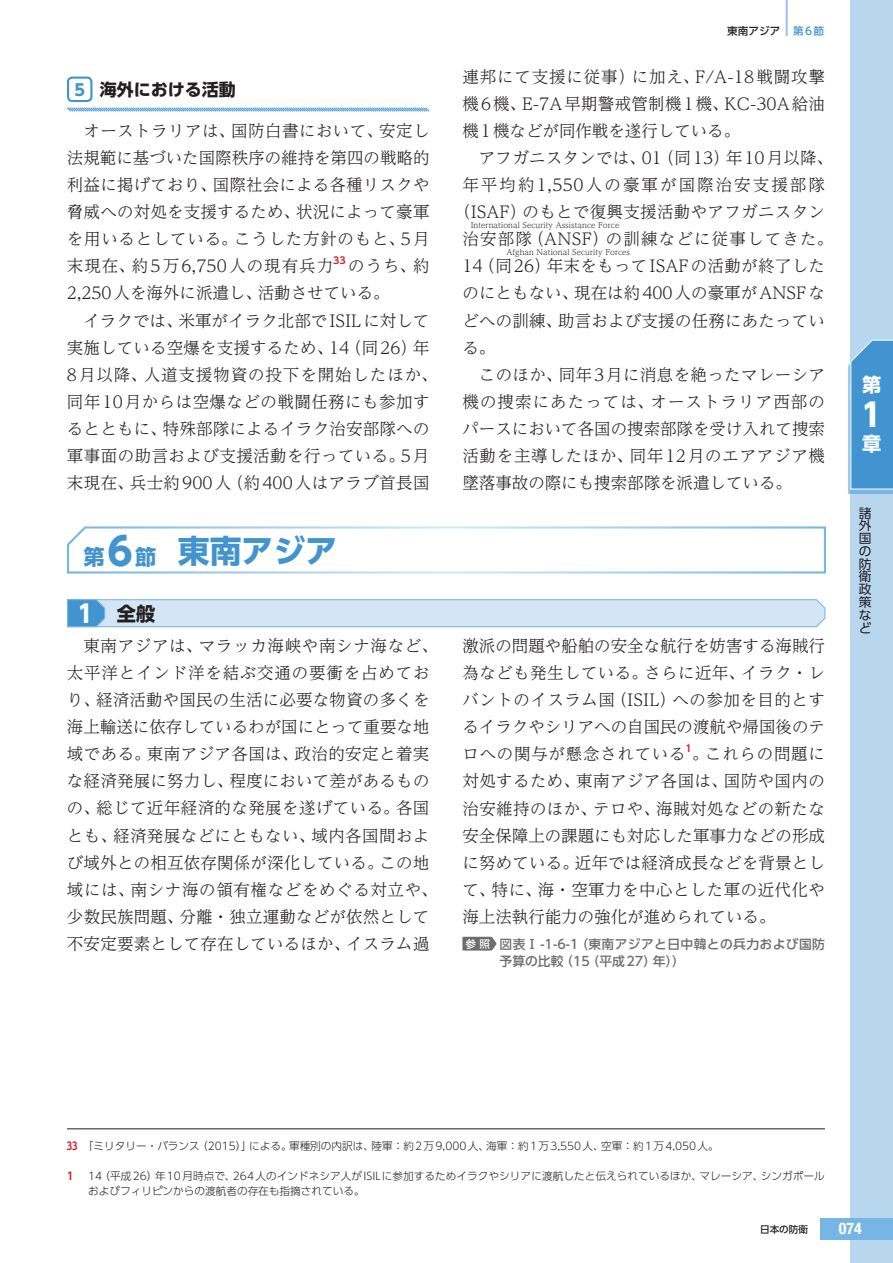
<style>
.page{position:relative;width:893px;height:1263px;background:#fff}
.page>*{position:absolute;margin:0;border:0;box-sizing:border-box;transform-origin:0 0}
.t1{font:700 31.95px "UD Shin Go Pro";color:#4194d0}
.t2{font:700 31.95px "UD Shin Go Pro";color:#fff}
.t3{font:700 19.2px "UD Shin Go Pro";color:#231f20}
.t4{font:700 19.2px "UD Shin Go Pro";color:#fff}
.t5{font:700 16.95px "UD Shin Go Pro";color:#231f20}
.t6{font:300 16.5px/27.2px "UD Reimin Pro";letter-spacing:.02em;color:#231f20;text-align:justify}
.t7{font:300 16.5px/27.2px "UD Reimin Pro";color:#231f20}
.t8{font:300 16.5px "UD Reimin Pro";letter-spacing:.075em;color:#231f20}
.t9{font:300 16.5px "UD Reimin Pro";letter-spacing:.125em;color:#231f20}
.t10{font:700 condensed 15.9px "Helvetica Neue LT Std";color:#fff}
.t11{font:500 12.75px/17px "UD Shin Go Pro";letter-spacing:.03em;color:#6c6d70}
.t12{font:12.75px/12.8px "UD Shin Go Pro";color:#231f20;text-align:justify}
.t13{font:300 10.65px/14.9px "UD Shin Go Pro";letter-spacing:.005em;color:#231f20}
.t14{font:500 10.65px "UD Shin Go Pro";color:#231f20}
.t15{font:500 10.65px "UD Shin Go Pro";color:#fff}
.t16{font:700 10.65px "UD Shin Go Pro De";color:#d1232a}
.t17{font:500 9.6px "UD Shin Go Pro";color:#231f20}
.t18{font:700 9.6px "UD Shin Go Pro De";color:#d1232a}
.t19{font:300 7.65px "UD Reimin Pro";letter-spacing:.005em;color:#231f20}
.s1{font-size:15.9px;color:#4194d0}
.s2{color:#4194d0}
.s3{font-size:21.3px}
.s4{font-size:38.25px}
.s5{font-size:24.45px;color:#fff}
.s6{font-family:"UD Shin Go Pro De";font-weight:700;color:#d1232a}
</style>
<div class="page">
<svg style="left:67px;top:107px;width:363px;height:5px"></svg>
<svg style="left:67px;top:599px;width:759px;height:29px"></svg>
<div style="left:67px;top:77px;width:25px;height:25px;border:2px solid #4194d0;border-radius:4px"></div>
<svg style="left:67px;top:526px;width:759px;height:48px"></svg>
<svg style="left:462px;top:937px;width:35px;height:13px"></svg>
<hr style="left:67px;top:1128px;width:758px;height:1px;background:#231f20">
<div style="left:850px;top:0;width:43px;height:1263px;background:#b9d6ef"></div>
<div style="left:848px;top:344px;width:45px;height:150px;background:#4194d0;opacity:.5"></div>
<svg style="left:850px;top:339px;width:43px;height:151px"></svg>
<div style="left:821px;top:1218px;width:72px;height:21px;background:#77b6e4"></div>
<hr style="left:786px;top:0;width:2px;height:36px;background:#a1c1e5">
<p class="t5" style="left:74px;top:76px;width:163px"><span class="s1">5</span> 海外における活動</p>
<p class="t6" style="left:67px;top:116px;width:364px;text-indent:16px">オーストラリアは、国防白書において、安定し法規範に基づいた国際秩序の維持を第四の戦略的利益に掲げており、国際社会による各種リスクや脅威への対処を支援するため、状況によって豪軍を用いるとしている。こうした方針のもと、5月末現在、約5万6,750人の現有兵力</p>
<p class="t18" style="left:333px;top:253px;width:14px">33</p>
<p class="t7" style="left:67px;top:252px;width:364px;text-indent:281px">のうち、約<br>2,250人を海外に派遣し、活動させている。</p>
<p class="t6" style="left:67px;top:306px;width:372px;text-align:center">イラクでは、米軍がイラク北部でISILに対して<br>実施している空爆を支援するため、14（同26）年<br>8月以降、人道支援物資の投下を開始したほか、同年10月からは空爆などの戦闘任務にも参加するとともに、特殊部隊によるイラク治安部隊への軍事面の助言および支援活動を行っている。5月末現在、兵士約900人（約400人はアラブ首長国</p>
<p class="t14" style="left:727px;top:22px;width:98px">東南アジア <span class="s2">第6節</span></p>
<p class="t6" style="left:462px;top:62px;width:364px">連邦にて支援に従事）に加え、F/A-18戦闘攻撃機6機、E-7A早期警戒管制機1機、KC-30A給油機1機などが同作戦を遂行している。</p>
<p class="t6" style="left:479px;top:143px;width:356px">アフガニスタンでは、01（同13）年10月以降、</p>
<p class="t9" style="left:462px;top:171px;width:364px">年平均約1,550人の豪軍が国際治安支援部隊</p>
<p class="t6" style="left:454px;top:198px;width:372px">（ISAF）のもとで復興支援活動やアフガニスタン</p>
<p class="t19" style="left:471px;top:219px;width:150px">International Security Assistance Force</p>
<p class="t8" style="left:462px;top:226px;width:372px">治安部隊（ANSF）の訓練などに従事してきた。</p>
<p class="t19" style="left:506px;top:246px;width:125px">Afghan National Security Forces</p>
<p class="t6" style="left:462px;top:252px;width:364px">14（同26）年末をもってISAFの活動が終了したのにともない、現在は約400人の豪軍がANSFなどへの訓練、助言および支援の任務にあたっている。</p>
<p class="t6" style="left:462px;top:360px;width:364px;text-indent:16px">このほか、同年3月に消息を絶ったマレーシア機の捜索にあたっては、オーストラリア西部のパースにおいて各国の捜索部隊を受け入れて捜索活動を主導したほか、同年12月のエアアジア機墜落事故の際にも捜索部隊を派遣している。</p>
<h1 class="t1" style="left:83px;top:525px;width:255px"><span class="s3">第</span><span class="s4">6</span><span class="s3">節　</span>東南アジア</h1>
<p class="t3" style="left:78px;top:598px;width:79px"><span class="s5">1</span> 全般</p>
<p class="t6" style="left:67px;top:631px;width:372px;text-align:left;text-indent:16px">東南アジアは、マラッカ海峡や南シナ海など、太平洋とインド洋を結ぶ交通の要衝を占めており、経済活動や国民の生活に必要な物資の多くを海上輸送に依存しているわが国にとって重要な地域である。東南アジア各国は、政治的安定と着実な経済発展に努力し、程度において差があるものの、総じて近年経済的な発展を遂げている。各国とも、経済発展などにともない、域内各国間および域外との相互依存関係が深化している。この地域には、南シナ海の領有権などをめぐる対立や、少数民族問題、分離・独立運動などが依然として不安定要素として存在しているほか、イスラム過</p>
<p class="t6" style="left:462px;top:631px;width:364px">激派の問題や船舶の安全な航行を妨害する海賊行為なども発生している。さらに近年、イラク・レバントのイスラム国（ISIL）への参加を目的とするイラクやシリアへの自国民の渡航や帰国後のテロへの関与が懸念されている。これらの問題に</p>
<p class="t18" style="left:686px;top:741px;width:8px">1</p>
<p class="t6" style="left:462px;top:767px;width:364px">対処するため、東南アジア各国は、国防や国内の治安維持のほか、テロや、海賊対処などの新たな安全保障上の課題にも対応した軍事力などの形成に努めている。近年では経済成長などを背景として、特に、海・空軍力を中心とした軍の近代化や海上法執行能力の強化が進められている。</p>
<p class="t11" style="left:500px;top:935px;width:327px">図表Ⅰ-1-6-1（東南アジアと日中韓との兵力および国防予算の比較（15（平成27）年））</p>
<p class="t15" style="left:465px;top:935px;width:26px">参照</p>
<p class="t4" style="left:862px;top:369px;width:20px">第</p>
<h1 class="t2" style="left:856px;top:389px;width:21px">１</h1>
<p class="t4" style="left:862px;top:428px;width:20px">章</p>
<p class="t12" style="left:859px;top:506px;width:14px">諸外国の防衛政策など</p>
<p class="t13" style="left:67px;top:1138px;width:653px"><span class="s6">33</span> 「ミリタリー・バランス（2015）」による。軍種別の内訳は、陸軍：約2万9,000人、海軍：約1万3,550人、空軍：約1万4,050人。</p>
<p class="t16" style="left:67px;top:1167px;width:9px">1</p>
<p class="t13" style="left:88px;top:1168px;width:738px">14（平成26）年10月時点で、264人のインドネシア人がISILに参加するためイラクやシリアに渡航したと伝えられているほか、マレーシア、シンガポールおよびフィリピンからの渡航者の存在も指摘されている。</p>
<p class="t17" style="left:760px;top:1221px;width:49px">日本の防衛</p>
<p class="t10" style="left:839px;top:1219px;width:24px">074</p>
</div>
